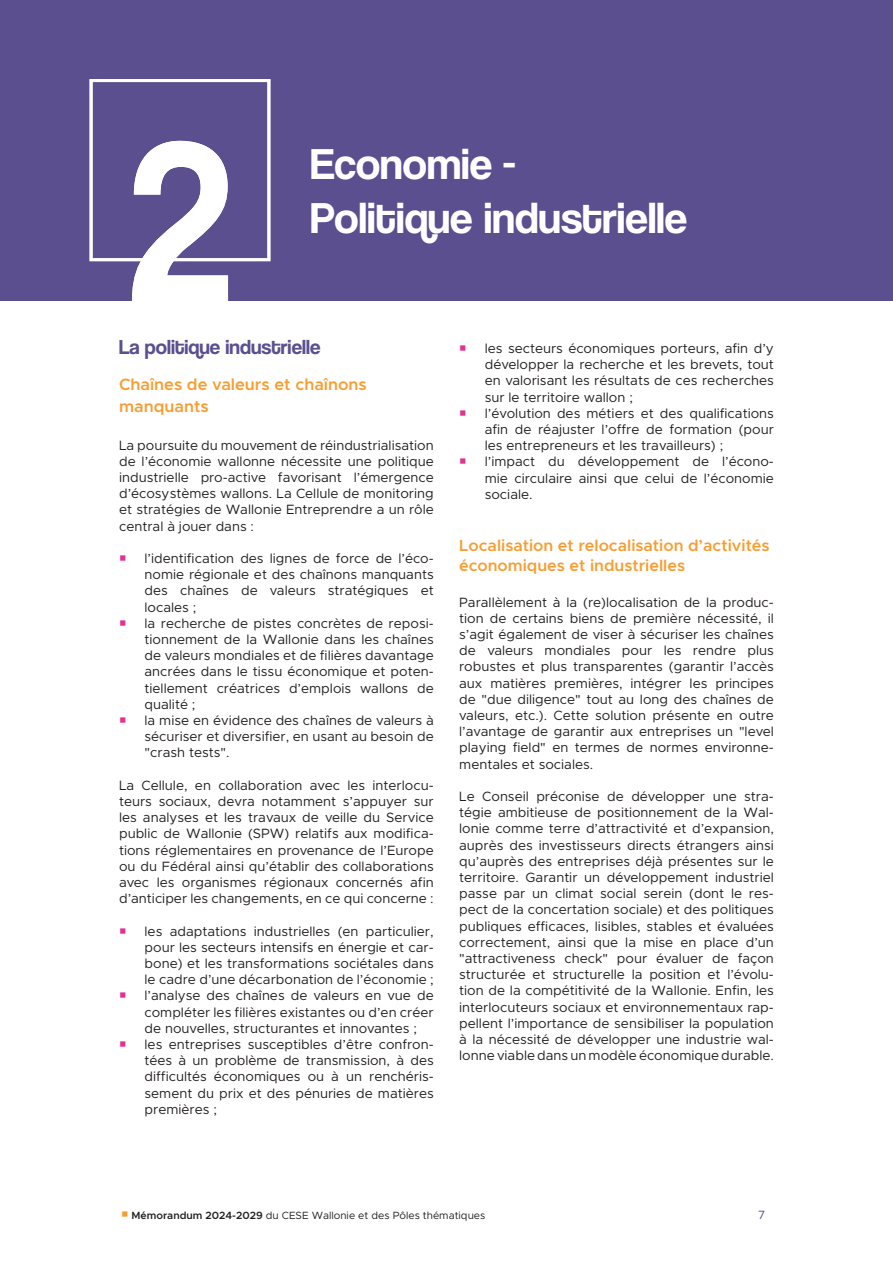
<style>
.page{position:relative;width:893px;height:1263px;background:#fff}
.page>*{position:absolute;margin:0;border:0;box-sizing:border-box;transform-origin:0 0}
.t1{font:45px/54px "Coolvetica Rg";color:#fff}
.t2{font:21px "Coolvetica Rg";color:#5b4f8f}
.t3{font:600 16.5px/21.6px "Metropolis";color:#f89d31}
.t4{font:600 16.2px/19.8px "Metropolis";color:#f89d31}
.t5{font:13.5px/16.2px "Metropolis";color:#231f20;text-align:justify}
.t6{font:12px "Metropolis";color:#5b4f8f}
.t7{font:10.5px "Metropolis";color:#231f20}
.s1{color:#f89d31}
.s2{font-weight:600}
</style>
<div class="page">
<div style="left:0;top:0;width:893px;height:301px;background:#5b4f8f"></div>
<div style="left:90px;top:79px;width:180px;height:182px;border:3px solid #fff"></div>
<svg style="left:132px;top:141px;width:96px;height:160px"></svg>
<h1 class="t1" style="left:310px;top:136px;width:379px">Economie -<br>Politique industrielle</h1>
<h2 class="t2" style="left:119px;top:335px;width:203px">La politique industrielle</h2>
<p class="t3" style="left:119px;top:374px;width:249px">Chaînes de valeurs et chaînons manquants</p>
<p class="t5" style="left:119px;top:437px;width:316px">La poursuite du mouvement de réindustrialisation de l’économie wallonne nécessite une politique industrielle pro-active favorisant l’émergence d’écosystèmes wallons. La Cellule de monitoring et stratégies de Wallonie Entreprendre a un rôle central à jouer dans :</p>
<p class="t5" style="left:145px;top:550px;width:291px;text-align:left">l’identification des lignes de force de l’éco&shy;nomie régionale et des chaînons manquants des chaînes de valeurs stratégiques et locales ;<br>la recherche de pistes concrètes de reposi&shy;tionnement de la Wallonie dans les chaînes de valeurs mondiales et de filières davantage ancrées dans le tissu économique et poten&shy;tiellement créatrices d’emplois wallons de qualité ;<br>la mise en évidence des chaînes de valeurs à sécuriser et diversifier, en usant au besoin de "crash tests".</p>
<p class="t5" style="left:119px;top:777px;width:316px">La Cellule, en collaboration avec les interlocu&shy;teurs sociaux, devra notamment s’appuyer sur les analyses et les travaux de veille du Service public de Wallonie (SPW) relatifs aux modifica&shy;tions réglementaires en provenance de l’Europe ou du Fédéral ainsi qu’établir des collaborations avec les organismes régionaux concernés afin d’anticiper les changements, en ce qui concerne :</p>
<p class="t5" style="left:145px;top:923px;width:291px;text-align:left">les adaptations industrielles (en particulier, pour les secteurs intensifs en énergie et car&shy;bone) et les transformations sociétales dans le cadre d’une décarbonation de l’économie ; l’analyse des chaînes de valeurs en vue de compléter les filières existantes ou d’en créer de nouvelles, structurantes et innovantes ; les entreprises susceptibles d’être confron&shy;tées à un problème de transmission, à des difficultés économiques ou à un renchéris&shy;sement du prix et des pénuries de matières premières ;</p>
<p class="t5" style="left:485px;top:340px;width:291px;text-align:left">les secteurs économiques porteurs, afin d’y développer la recherche et les brevets, tout en valorisant les résultats de ces recherches sur le territoire wallon ;<br>l’évolution des métiers et des qualifications afin de réajuster l’offre de formation (pour les entrepreneurs et les travailleurs) ; l’impact du développement de l’écono&shy;mie circulaire ainsi que celui de l’économie sociale.</p>
<p class="t4" style="left:459px;top:535px;width:312px">Localisation et relocalisation d’activités économiques et industrielles</p>
<p class="t5" style="left:459px;top:594px;width:316px">Parallèlement à la (re)localisation de la produc&shy;tion de certains biens de première nécessité, il s’agit également de viser à sécuriser les chaînes de valeurs mondiales pour les rendre plus robustes et plus transparentes (garantir l’accès aux matières premières, intégrer les principes de "due diligence" tout au long des chaînes de valeurs, etc.). Cette solution présente en outre l’avantage de garantir aux entreprises un "level playing field" en termes de normes environne&shy;mentales et sociales.</p>
<p class="t5" style="left:459px;top:788px;width:316px">Le Conseil préconise de développer une stra&shy;tégie ambitieuse de positionnement de la Wal&shy;lonie comme terre d’attractivité et d’expansion, auprès des investisseurs directs étrangers ainsi qu’auprès des entreprises déjà présentes sur le territoire. Garantir un développement industriel passe par un climat social serein (dont le res&shy;pect de la concertation sociale) et des politiques publiques efficaces, lisibles, stables et évaluées correctement, ainsi que la mise en place d’un "attractiveness check" pour évaluer de façon structurée et structurelle la position et l’évolu&shy;tion de la compétitivité de la Wallonie. Enfin, les interlocuteurs sociaux et environnementaux rap&shy;pellent l’importance de sensibiliser la population à la nécessité de développer une industrie wal&shy;lonne viable dans un modèle économique durable.</p>
<p class="t7" style="left:121px;top:1209px;width:366px"><span class="s1">○</span> <span class="s2">Mémorandum 2024-2029</span> du CESE Wallonie et des Pôles thématiques</p>
<p class="t6" style="left:758px;top:1207px;width:9px">7</p>
</div>
